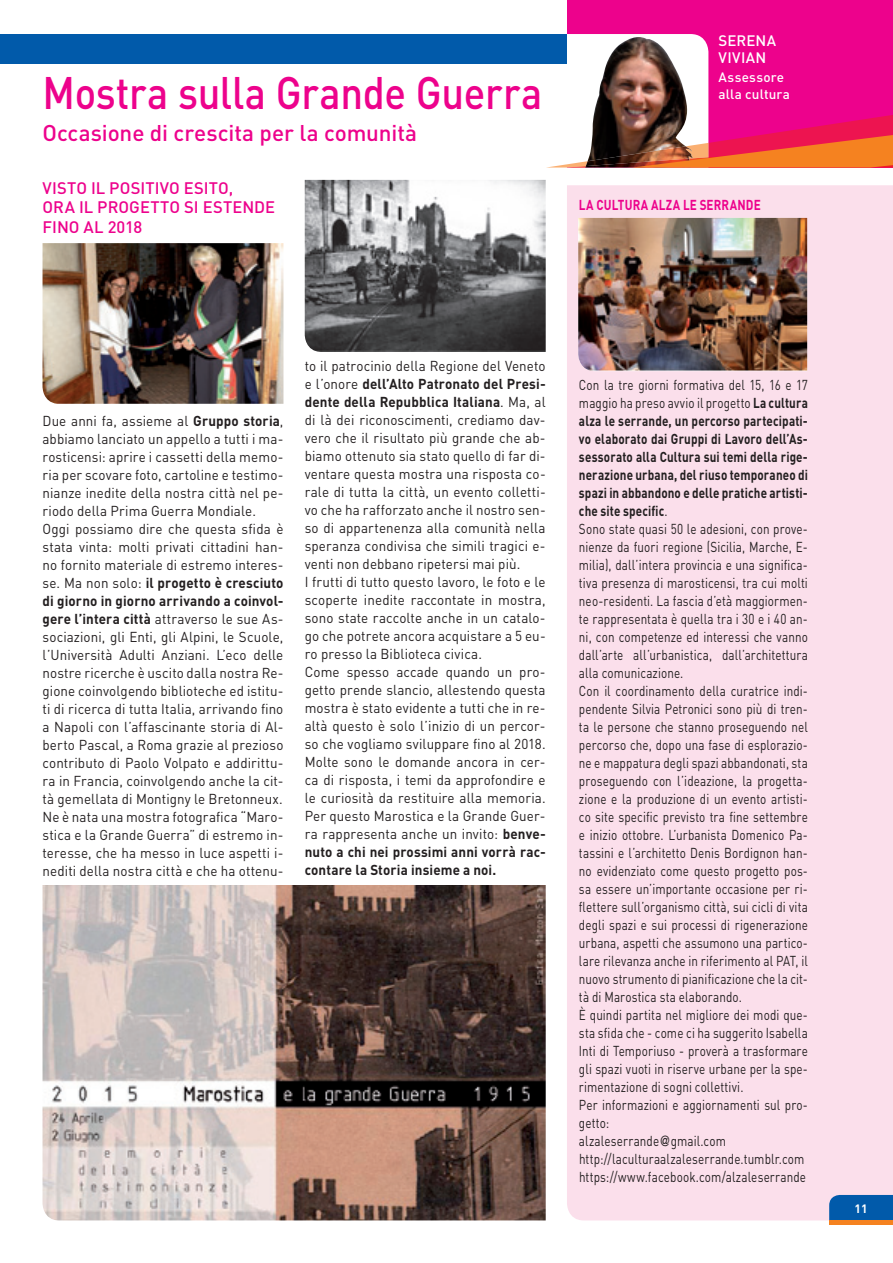
<style>
.page{position:relative;width:893px;height:1263px;background:#fff}
.page>*{position:absolute;margin:0;border:0;box-sizing:border-box;transform-origin:0 0}
.t1{font:500 45px "DIN";letter-spacing:-.01em;color:#ed028c;scale:.89 1}
.t2{font:500 22.5px "DIN";letter-spacing:-.005em;color:#ed028c}
.t3{font:500 16.5px/19.8px "DIN";letter-spacing:.005em;color:#ed028c}
.t4{font:500 15px/16.5px "DIN";letter-spacing:.025em;color:#fff}
.t5{font:14.25px/18px "DIN";letter-spacing:.01em;color:#231f20;scale:.94 1}
.t6{font:14.25px/18px "DIN";letter-spacing:.01em;color:#231f20;scale:.82 1}
.t7{font:700 14.25px "DIN";letter-spacing:.015em;color:#ed028c;scale:.82 1}
.t8{font:500 13.5px/16.2px "DIN";letter-spacing:.015em;color:#fff}
.t9{font:700 12px "DIN";color:#fff}
.s1{font-weight:700}
.s2{font-family:"Helvetica"}
</style>
<div class="page">
<div style="left:567px;top:185px;width:326px;height:1035px;background:#fbdfeb"></div>
<div style="left:829px;top:1195px;width:64px;height:25px;background:#015aaa"></div>
<div style="left:829px;top:1220px;width:64px;height:5px;background:#f58220"></div>
<div style="left:567px;top:0;width:326px;height:168px;background:#ed028c"></div>
<svg style="left:546px;top:34px;width:347px;height:134px"></svg>
<div style="left:0;top:34px;width:567px;height:30px;background:#015aaa"></div>
<img style="left:578px;top:218px;width:229px;height:153px">
<img style="left:305px;top:180px;width:241px;height:172px">
<img style="left:43px;top:243px;width:240px;height:161px">
<img style="left:43px;top:885px;width:503px;height:335px">
<h1 class="t1" style="left:43px;top:64px;width:563px">Mostra sulla Grande Guerra</h1>
<h2 class="t2" style="left:43px;top:118px;width:376px">Occasione di crescita per la comunità</h2>
<p class="t3" style="left:43px;top:177px;width:234px">VISTO IL POSITIVO ESITO,<br>ORA IL PROGETTO SI ESTENDE<br>FINO AL 2018</p>
<p class="t4" style="left:719px;top:32px;width:59px">SERENA<br>VIVIAN</p>
<p class="t8" style="left:719px;top:69px;width:73px">Assessore alla cultura</p>
<p class="t7" style="left:579px;top:195px;width:223px">LA CULTURA ALZA LE SERRANDE</p>
<p class="t5" style="left:43px;top:411px;width:258px">Due anni fa, assieme al <span class="s1">Gruppo storia</span>, abbiamo lanciato un appello a tutti i ma&shy;rosticensi: aprire i cassetti della memo&shy;ria per scovare foto, cartoline e testimo&shy;nianze inedite della nostra città nel pe&shy;riodo della Prima Guerra Mondiale.<br>Oggi possiamo dire che questa sfida è stata vinta: molti privati cittadini han&shy;no fornito materiale di estremo interes&shy;se. Ma non solo: <span class="s1">il progetto è cresciuto di giorno in giorno arrivando a coinvol&shy;gere l’intera città</span> attraverso le sue As&shy;sociazioni, gli Enti, gli Alpini, le Scuole, l’Università Adulti Anziani. L’eco delle nostre ricerche è uscito dalla nostra Re&shy;gione coinvolgendo biblioteche ed istitu&shy;ti di ricerca di tutta Italia, arrivando fino a Napoli con l’affascinante storia di Al&shy;berto Pascal, a Roma grazie al prezioso contributo di Paolo Volpato e addirittu&shy;ra in Francia, coinvolgendo anche la cit&shy;tà gemellata di Montigny le Bretonneux.<br>Ne è nata una mostra fotografica “Maro&shy;stica e la Grande Guerra” di estremo in&shy;teresse, che ha messo in luce aspetti i&shy;nediti della nostra città e che ha ottenu-</p>
<p class="t5" style="left:305px;top:357px;width:258px">to il patrocinio della Regione del Veneto e l’onore <span class="s1">dell’Alto Patronato del Presi&shy;dente della Repubblica Italiana</span>. Ma, al di là dei riconoscimenti, crediamo dav&shy;vero che il risultato più grande che ab&shy;biamo ottenuto sia stato quello di far di&shy;ventare questa mostra una risposta co&shy;rale di tutta la città, un evento colletti&shy;vo che ha rafforzato anche il nostro sen&shy;so di appartenenza alla comunità nella speranza condivisa che simili tragici e&shy;venti non debbano ripetersi mai più.<br>I frutti di tutto questo lavoro, le foto e le scoperte inedite raccontate in mostra, sono state raccolte anche in un catalo&shy;go che potrete ancora acquistare a 5 eu&shy;ro presso la Biblioteca civica.<br>Come spesso accade quando un pro&shy;getto prende slancio, allestendo questa mostra è stato evidente a tutti che in re&shy;altà questo è solo l’inizio di un percor&shy;so che vogliamo sviluppare fino al 2018.<br>Molte sono le domande ancora in cer&shy;ca di risposta, i temi da approfondire e le curiosità da restituire alla memoria.<br>Per questo Marostica e la Grande Guer&shy;ra rappresenta anche un invito: <span class="s1">benve&shy;nuto a chi nei prossimi anni vorrà rac&shy;contare la Storia insieme a noi.</span></p>
<p class="t6" style="left:579px;top:375px;width:281px">Con la tre giorni formativa del 15, 16 e 17 maggio ha preso avvio il progetto <span class="s1">La cultura alza le serrande, un percorso partecipati&shy;vo elaborato dai Gruppi di Lavoro dell’As&shy;sessorato alla Cultura sui temi della rige&shy;nerazione urbana, del riuso temporaneo di spazi in abbandono e delle pratiche artisti&shy;che site specific</span>.<br>Sono state quasi 50 le adesioni, con prove&shy;nienze da fuori regione (Sicilia, Marche, E&shy;milia), dall’intera provincia e una significa&shy;tiva presenza di marosticensi, tra cui molti neo-residenti. La fascia d’età maggiormen&shy;te rappresentata è quella tra i 30 e i 40 an&shy;ni, con competenze ed interessi che vanno dall’arte all’urbanistica, dall’architettura alla comunicazione.<br>Con il coordinamento della curatrice indi&shy;pendente Silvia Petronici sono più di tren&shy;ta le persone che stanno proseguendo nel percorso che, dopo una fase di esplorazio&shy;ne e mappatura degli spazi abbandonati, sta proseguendo con l’ideazione, la progetta&shy;zione e la produzione di un evento artisti&shy;co site specific previsto tra fine settembre e inizio ottobre. L’urbanista Domenico Pa&shy;tassini e l’architetto Denis Bordignon han&shy;no evidenziato come questo progetto pos&shy;sa essere un’importante occasione per ri&shy;flettere sull’organismo città, sui cicli di vita degli spazi e sui processi di rigenerazione urbana, aspetti che assumono una partico&shy;lare rilevanza anche in riferimento al PAT, il nuovo strumento di pianificazione che la cit&shy;tà di Marostica sta elaborando.<br>È quindi partita nel migliore dei modi que&shy;sta sfida che - come ci ha suggerito Isabella Inti di Temporiuso - proverà a trasformare gli spazi vuoti in riserve urbane per la spe&shy;rimentazione di sogni collettivi.<br>Per informazioni e aggiornamenti sul pro&shy;getto:<br>alzaleserrande<span class="s2">@</span>gmail.com http://laculturaalzaleserrande.tumblr.com https://www.facebook.com/alzaleserrande</p>
<p class="t9" style="left:855px;top:1201px;width:15px">11</p>
</div>
